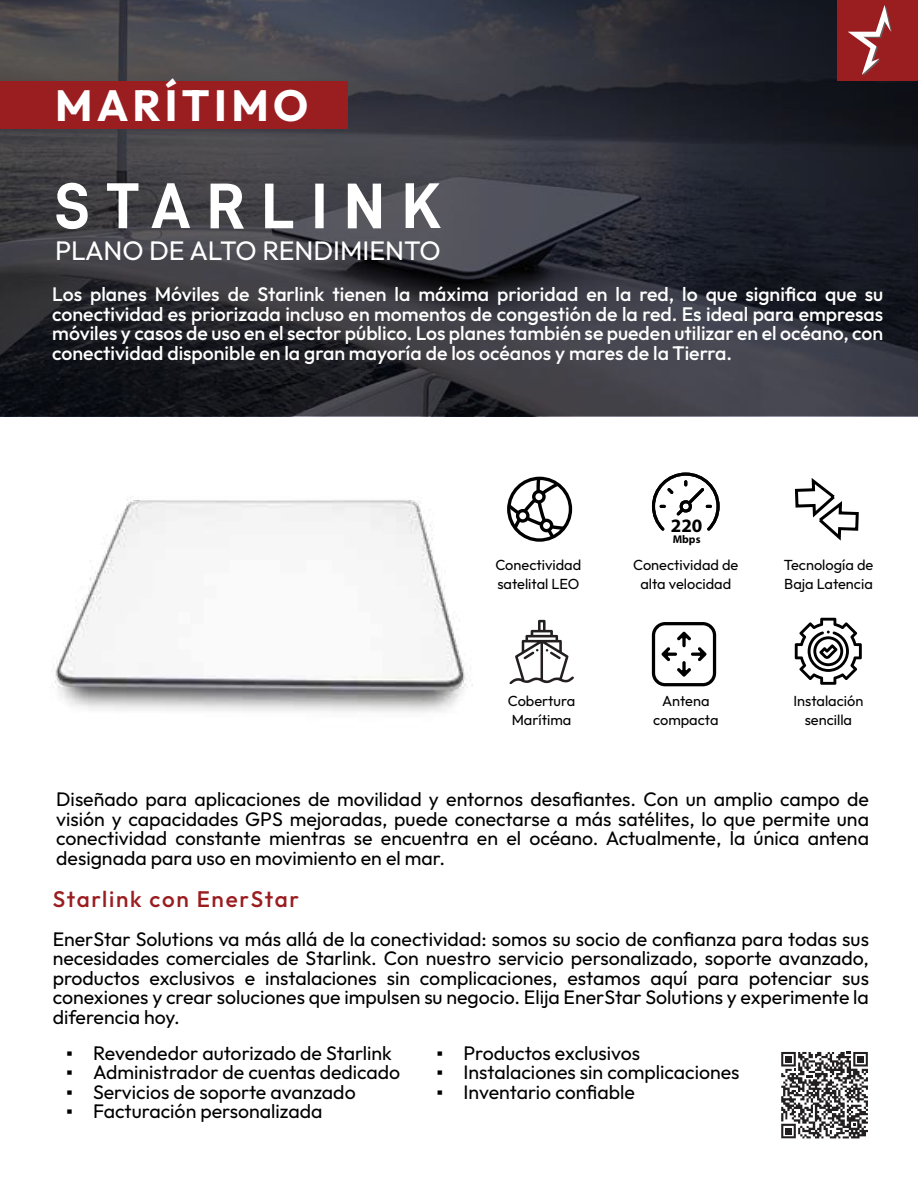
<style>
.page{position:relative;width:918px;height:1188px;background:#fff}
.page>*{position:absolute;margin:0;border:0;box-sizing:border-box;transform-origin:0 0}
.t1{font:700 43.65px "Outfit";letter-spacing:.1em;color:#fff}
.t2{font:26.7px "Outfit";color:#fff}
.t3{font:500 22.5px "Outfit";letter-spacing:.075em;color:#9a1d20}
.t4{font:19.5px/19.5px "Outfit";color:#000;text-align:justify}
.t5{font:500 19.5px/19.5px "Outfit";color:#fff;text-align:justify}
.t6{font:700 19.05px "Myriad Pro";color:#000}
.t7{font:14.55px/18.9px "Outfit";color:#000;text-align:center}
.t8{font:700 11.25px "Myriad Pro";color:#000}
.s1{font-family:"Times New Roman"}
</style>
<div class="page">
<svg style="left:0;top:0;width:918px;height:416px;background:#33333b"></svg>
<svg style="left:781px;top:1052px;width:87px;height:86px"></svg>
<div style="left:785px;top:1056px;width:7px;height:6px;background:#231f20"></div>
<div style="left:857px;top:1056px;width:7px;height:6px;background:#231f20"></div>
<div style="left:785px;top:1128px;width:7px;height:6px;background:#231f20"></div>
<div style="left:0;top:82px;width:348px;height:47px;background:#9a1d20"></div>
<div style="left:837px;top:0;width:81px;height:81px;background:#9a1d20"></div>
<svg style="left:848px;top:5px;width:44px;height:71px"></svg>
<img style="left:50px;top:496px;width:423px;height:216px">
<svg style="left:795px;top:618px;width:67px;height:67px"></svg>
<svg style="left:794px;top:478px;width:65px;height:63px"></svg>
<svg style="left:507px;top:477px;width:65px;height:65px"></svg>
<svg style="left:652px;top:473px;width:68px;height:58px"></svg>
<svg style="left:652px;top:622px;width:64px;height:64px"></svg>
<svg style="left:510px;top:620px;width:64px;height:64px"></svg>
<svg style="left:54px;top:179px;width:34px;height:55px"></svg>
<svg style="left:107px;top:183px;width:31px;height:45px"></svg>
<svg style="left:151px;top:183px;width:39px;height:45px"></svg>
<svg style="left:211px;top:182px;width:34px;height:47px"></svg>
<svg style="left:265px;top:183px;width:28px;height:45px"></svg>
<svg style="left:315px;top:183px;width:9px;height:45px"></svg>
<svg style="left:348px;top:184px;width:34px;height:44px"></svg>
<svg style="left:406px;top:183px;width:35px;height:45px"></svg>
<h1 class="t1" style="left:55px;top:77px;width:255px">MARÍTIMO</h1>
<h2 class="t2" style="left:55px;top:234px;width:387px">PLANO DE ALTO RENDIMIENTO</h2>
<p class="t5" style="left:52px;top:285px;width:833px">Los planes Móviles de Starlink tienen la máxima prioridad en la red, lo que significa que su conectividad es priorizada incluso en momentos de congestión de la red. Es ideal para empresas móviles y casos de uso en el sector público. Los planes también se pueden utilizar en el océano, con conectividad disponible en la gran mayoría de los océanos y mares de la Tierra.</p>
<p class="t7" style="left:496px;top:555px;width:87px;text-align:left">Conectividad satelital LEO</p>
<p class="t7" style="left:508px;top:692px;width:69px;text-align:left">Cobertura<br>Marítima</p>
<p class="t6" style="left:671px;top:513px;width:33px">220</p>
<p class="t8" style="left:673px;top:532px;width:29px">Mbps</p>
<p class="t7" style="left:633px;top:555px;width:107px">Conectividad de alta velocidad</p>
<p class="t7" style="left:653px;top:692px;width:67px">Antena compacta</p>
<p class="t7" style="left:784px;top:555px;width:91px;text-align:left">Tecnología de<br>Baja Latencia</p>
<p class="t7" style="left:793px;top:692px;width:72px">Instalación sencilla</p>
<p class="t4" style="left:56px;top:790px;width:814px">Diseñado para aplicaciones de movilidad y entornos desafiantes. Con un amplio campo de visión y capacidades GPS mejoradas, puede conectarse a más satélites, lo que permite una conectividad constante mientras se encuentra en el océano. Actualmente, la única antena designada para uso en movimiento en el mar.</p>
<p class="t3" style="left:53px;top:884px;width:248px">Starlink con EnerStar</p>
<p class="t4" style="left:53px;top:930px;width:818px">EnerStar Solutions va más allá de la conectividad: somos su socio de confianza para todas sus necesidades comerciales de Starlink. Con nuestro servicio personalizado, soporte avanzado, productos exclusivos e instalaciones sin complicaciones, estamos aquí para potenciar sus conexiones y crear soluciones que impulsen su negocio. Elija EnerStar Solutions y experimente la diferencia hoy.</p>
<p class="t4" style="left:66px;top:1043px;width:327px"><span class="s1">▪</span> Revendedor autorizado de Starlink</p>
<p class="t4" style="left:66px;top:1063px;width:336px"><span class="s1">▪</span> Administrador de cuentas dedicado</p>
<p class="t4" style="left:66px;top:1082px;width:291px"><span class="s1">▪</span> Servicios de soporte avanzado</p>
<p class="t4" style="left:66px;top:1102px;width:258px"><span class="s1">▪</span> Facturación personalizada</p>
<p class="t4" style="left:436px;top:1043px;width:205px"><span class="s1">▪</span> Productos exclusivos</p>
<p class="t4" style="left:436px;top:1063px;width:305px"><span class="s1">▪</span> Instalaciones sin complicaciones</p>
<p class="t4" style="left:436px;top:1082px;width:200px"><span class="s1">▪</span> Inventario confiable</p>
</div>
